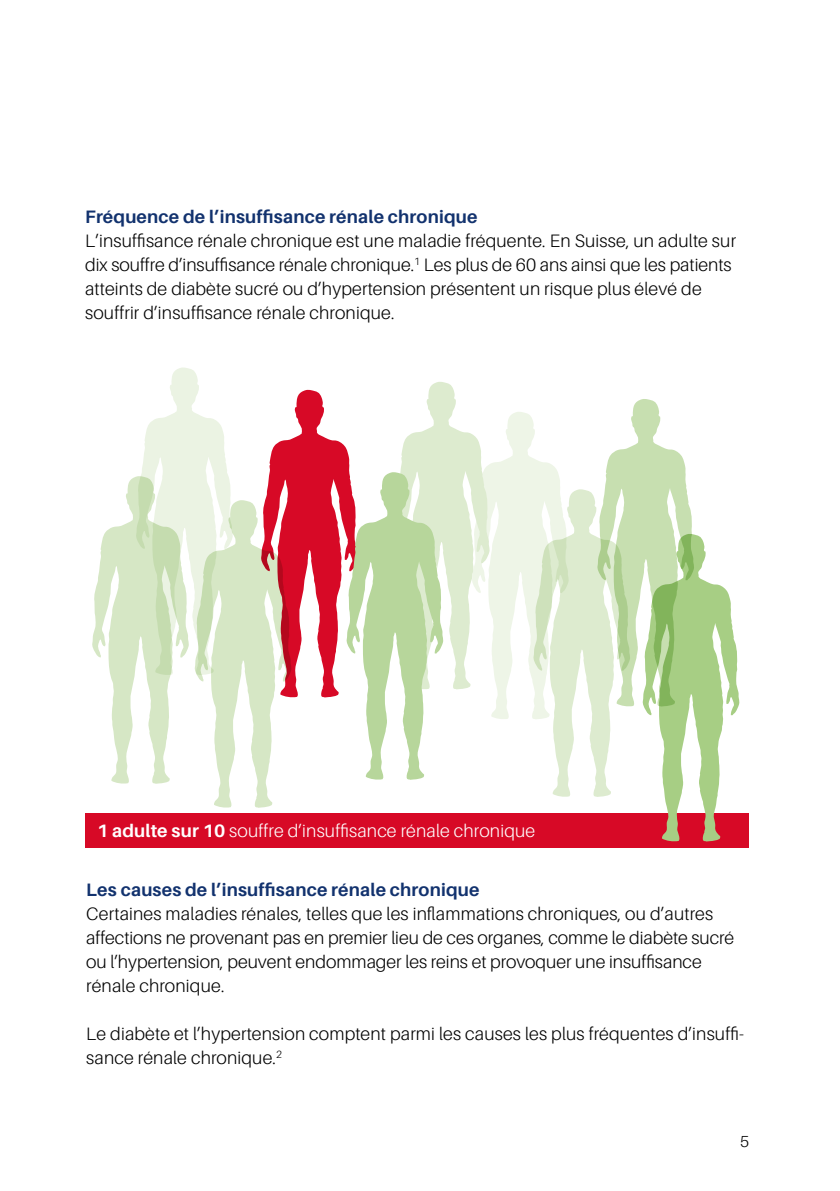
<style>
.page{position:relative;width:840px;height:1191px;background:#fff}
.page>*{position:absolute;margin:0;border:0;box-sizing:border-box;transform-origin:0 0}
.t1{font:300 18px/24px "Aileron";letter-spacing:.01em;color:#000}
.t2{font:700 18px "Aileron";letter-spacing:.01em;color:#12326e}
.t3{font:300 18px "Aileron";letter-spacing:.01em;color:#fff}
.t4{font:300 16px "Aileron";color:#000}
.s1{font-weight:700}
</style>
<div class="page">
<div style="left:85px;top:813px;width:662px;height:34px;background:#d70926"></div>
<svg style="left:92px;top:367px;width:647px;height:475px"></svg>
<p class="t2" style="left:85px;top:207px;width:393px">Fréquence de l’insuffisance rénale chronique</p>
<p class="t1" style="left:85px;top:229px;width:652px">L’insuffisance rénale chronique est une maladie fréquente. En Suisse, un adulte sur dix souffre d’insuffisance rénale chronique.<sup>1</sup> Les plus de 60 ans ainsi que les patients atteints de diabète sucré ou d’hypertension présentent un risque plus élevé de souffrir d’insuffisance rénale chronique.</p>
<p class="t3" style="left:97px;top:821px;width:439px"><span class="s1">1 adulte sur 10</span> souffre d’insuffisance rénale chronique</p>
<p class="t2" style="left:86px;top:879px;width:394px">Les causes de l’insuffisance rénale chronique</p>
<p class="t1" style="left:86px;top:901px;width:649px">Certaines maladies rénales, telles que les inflammations chroniques, ou d’autres affections ne provenant pas en premier lieu de ces organes, comme le diabète sucré ou l’hypertension, peuvent endommager les reins et provoquer une insuffisance rénale chronique.</p>
<p class="t1" style="left:86px;top:1021px;width:659px">Le diabète et l’hypertension comptent parmi les causes les plus fréquentes d’insuffi&shy;sance rénale chronique.<sup>2</sup></p>
<p class="t4" style="left:739px;top:1132px;width:10px">5</p>
</div>
